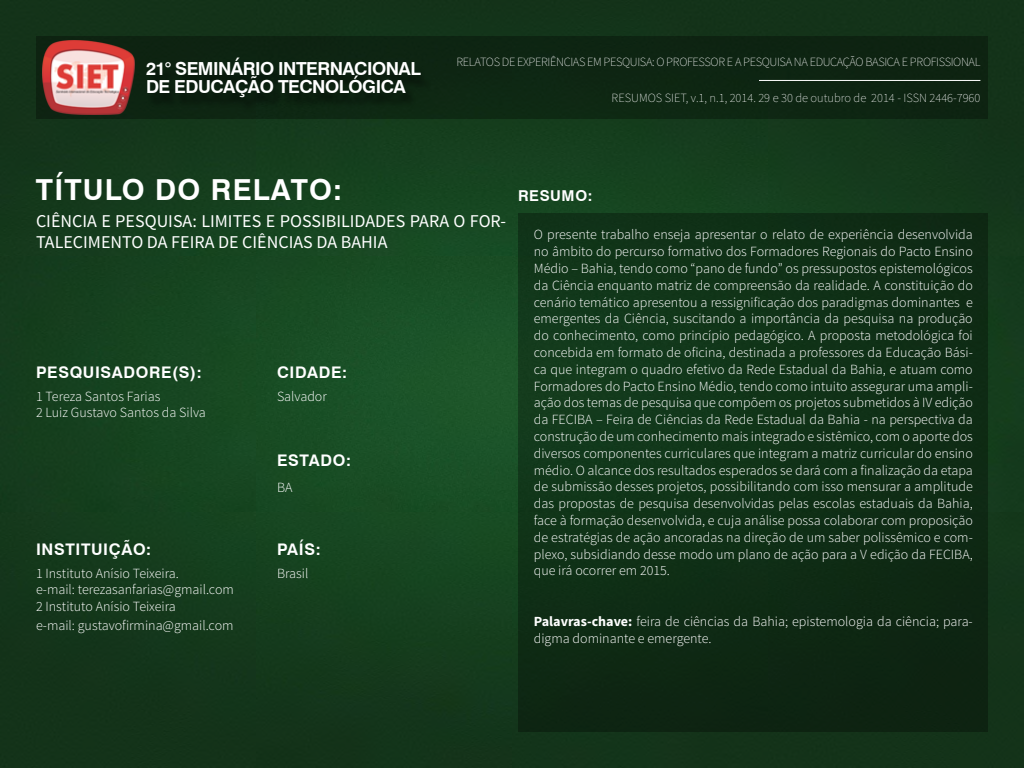
<style>
.page{position:relative;width:1024px;height:768px;background:#fff}
.page>*{position:absolute;margin:0;border:0;box-sizing:border-box;transform-origin:0 0}
.t1{font:700 29px "Swiss 721 BT";letter-spacing:.04em;color:#fff}
.t2{font:18px/21.6px "Source Sans Pro";color:#fff}
.t3{font:700 18px/18px "Swiss 721 BT";letter-spacing:-.03em;color:#fff}
.t4{font:700 16px "Swiss 721 BT";letter-spacing:.04em;color:#fff}
.t5{font:700 15px "Swiss 721 BT";letter-spacing:.04em;color:#fff}
.t6{font:300 14px/16.8px "Source Sans Pro";color:#fff}
.t7{font:200 12.5px "Source Sans Pro";letter-spacing:-.03em;color:#fff}
.t8{font:200 12.5px "Source Sans Pro";color:#fff}
.s1{font-weight:700}
</style>
<div class="page">
<img style="left:0;top:0;width:1024px;height:768px">
<div style="left:36px;top:36px;width:952px;height:83px;background:#0e2512"></div>
<hr style="left:759px;top:80px;width:221px;height:1px;background:#fff">
<div style="left:518px;top:213px;width:470px;height:519px;background:#0f2f16"></div>
<img style="left:42px;top:41px;width:93px;height:74px">
<div style="left:147px;top:62px;width:285px;height:50px;background:#0c200f"></div>
<p class="t3" style="left:146px;top:59px;width:276px">21° SEMINÁRIO INTERNACIONAL<br>DE EDUCAÇÃO TECNOLÓGICA</p>
<h1 class="t1" style="left:36px;top:170px;width:308px">TÍTULO DO RELATO:</h1>
<p class="t7" style="left:456px;top:54px;width:525px">RELATOS DE EXPERIÊNCIAS EM PESQUISA: O PROFESSOR E A PESQUISA NA EDUCAÇÃO BASICA E PROFISSIONAL</p>
<p class="t8" style="left:612px;top:91px;width:370px">RESUMOS SIET, v.1, n.1, 2014. 29 e 30 de outubro de 2014 - ISSN 2446-7960</p>
<p class="t5" style="left:518px;top:185px;width:76px">RESUMO:</p>
<p class="t2" style="left:36px;top:210px;width:471px">CIÊNCIA E PESQUISA: LIMITES E POSSIBILIDADES PARA O FOR-<br>TALECIMENTO DA FEIRA DE CIÊNCIAS DA BAHIA</p>
<p class="t4" style="left:36px;top:361px;width:167px">PESQUISADORE(S):</p>
<p class="t4" style="left:277px;top:361px;width:72px">CIDADE:</p>
<p class="t6" style="left:36px;top:388px;width:171px">1 Tereza Santos Farias<br>2 Luiz Gustavo Santos da Silva</p>
<p class="t6" style="left:277px;top:388px;width:51px">Salvador</p>
<p class="t4" style="left:277px;top:449px;width:76px">ESTADO:</p>
<p class="t6" style="left:277px;top:479px;width:17px">BA</p>
<p class="t4" style="left:36px;top:538px;width:117px">INSTITUIÇÃO:</p>
<p class="t4" style="left:277px;top:538px;width:45px">PAÍS:</p>
<p class="t6" style="left:36px;top:565px;width:199px">1 Instituto Anísio Teixeira.<br>e-mail: terezasanfarias@gmail.com<br>2 Instituto Anísio Teixeira</p>
<p class="t6" style="left:36px;top:617px;width:199px">e-mail: gustavofirmina@gmail.com</p>
<p class="t6" style="left:277px;top:565px;width:33px">Brasil</p>
<p class="t6" style="left:534px;top:226px;width:441px;text-align:justify">O presente trabalho enseja apresentar o relato de experiência desenvolvida no âmbito do percurso formativo dos Formadores Regionais do Pacto Ensino Médio – Bahia, tendo como “pano de fundo” os pressupostos epistemológicos da Ciência enquanto matriz de compreensão da realidade. A constituição do cenário temático apresentou a ressignificação dos paradigmas dominantes e emergentes da Ciência, suscitando a importância da pesquisa na produção do conhecimento, como princípio pedagógico. A proposta metodológica foi concebida em formato de oficina, destinada a professores da Educação Bási&shy;ca que integram o quadro efetivo da Rede Estadual da Bahia, e atuam como Formadores do Pacto Ensino Médio, tendo como intuito assegurar uma ampli&shy;ação dos temas de pesquisa que compõem os projetos submetidos à IV edição da FECIBA – Feira de Ciências da Rede Estadual da Bahia - na perspectiva da construção de um conhecimento mais integrado e sistêmico, com o aporte dos diversos componentes curriculares que integram a matriz curricular do ensino médio. O alcance dos resultados esperados se dará com a finalização da etapa de submissão desses projetos, possibilitando com isso mensurar a amplitude das propostas de pesquisa desenvolvidas pelas escolas estaduais da Bahia, face à formação desenvolvida, e cuja análise possa colaborar com proposição de estratégias de ação ancoradas na direção de um saber polissêmico e com&shy;plexo, subsidiando desse modo um plano de ação para a V edição da FECIBA, que irá ocorrer em 2015.</p>
<p class="t6" style="left:534px;top:613px;width:441px"><span class="s1">Palavras-chave:</span> feira de ciências da Bahia; epistemologia da ciência; para&shy;digma dominante e emergente.</p>
</div>
